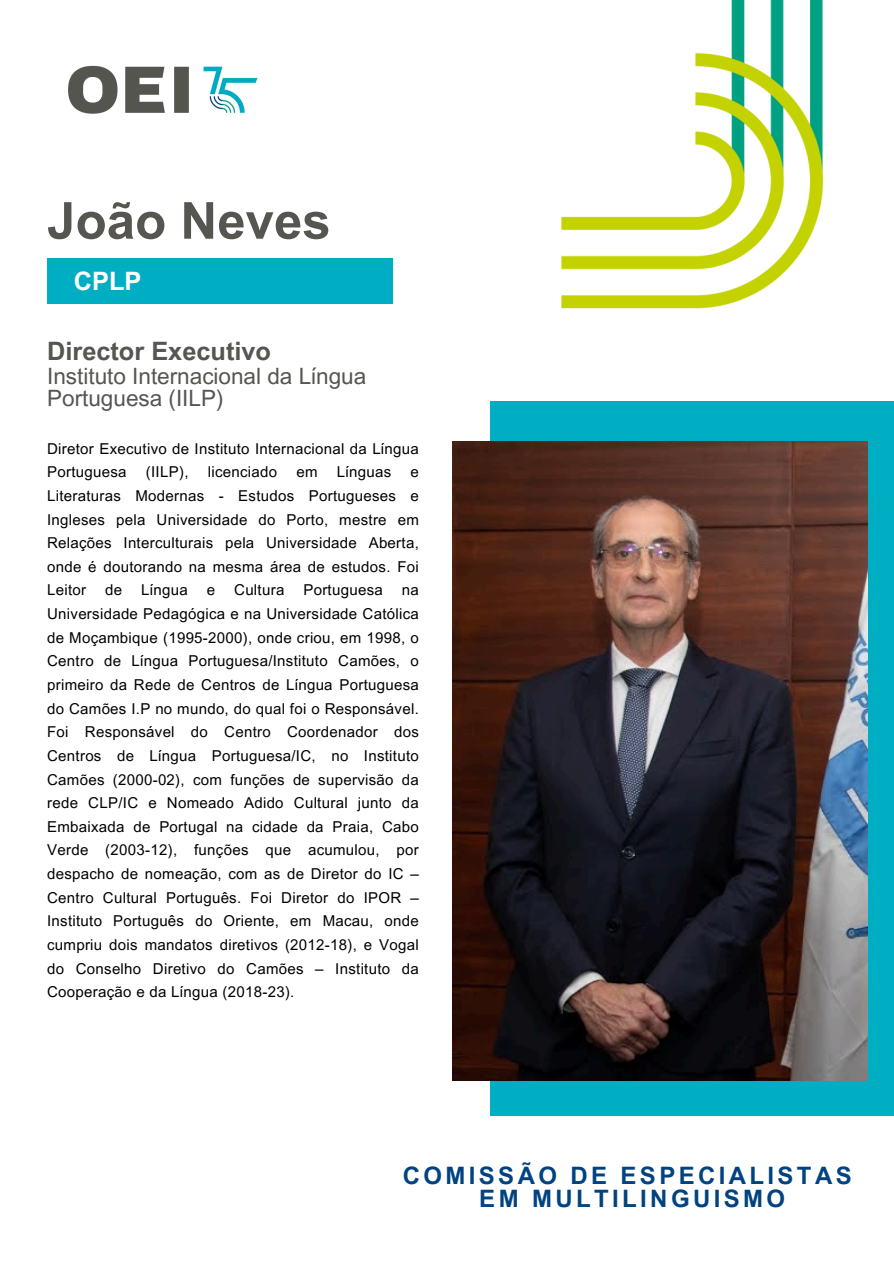
<style>
.page{position:relative;width:894px;height:1264px;background:#fff}
.page>*{position:absolute;margin:0;border:0;box-sizing:border-box;transform-origin:0 0}
.t1{font:700 51px "Arial MT Pro";color:#565550}
.t2{font:700 25.35px "Arial MT Pro";color:#565550}
.t3{font:700 25.35px "Arial MT Pro";color:#fff}
.t4{font:700 24px/22.5px "Arial MT Pro";letter-spacing:.14em;color:#014380;text-align:center}
.t5{font:22.5px/22.5px "Arial MT Pro";color:#565550}
.t6{font:15px/23.7px "Arial MT Pro";letter-spacing:.02em;color:#000;text-align:justify}
</style>
<div class="page">
<div style="left:490px;top:401px;width:403px;height:714px;background:#00aec3"></div>
<img style="left:452px;top:441px;width:415px;height:639px">
<div style="left:47px;top:258px;width:345px;height:45px;background:#00aec3"></div>
<img style="left:68px;top:65px;width:190px;height:49px">
<img style="left:561px;top:0;width:262px;height:309px">
<p class="t1" style="left:47px;top:202px;width:285px">João Neves</p>
<h2 class="t3" style="left:74px;top:271px;width:69px">CPLP</h2>
<h3 class="t2" style="left:47px;top:341px;width:225px">Director Executivo</h3>
<h4 class="t5" style="left:47px;top:367px;width:320px">Instituto Internacional da Língua<br>Portuguesa (IILP)</h4>
<h1 class="t6" style="left:47px;top:438px;width:373px">Diretor Executivo de Instituto Internacional da Língua<br>Portuguesa</h1>
<h1 class="t6" style="left:146px;top:462px;width:44px">(IILP),</h1>
<h1 class="t6" style="left:208px;top:462px;width:71px">licenciado</h1>
<h1 class="t6" style="left:296px;top:462px;width:23px">em</h1>
<h1 class="t6" style="left:337px;top:462px;width:56px">Línguas</h1>
<h1 class="t6" style="left:47px;top:462px;width:373px;text-indent:363px">e Literaturas Modernas - Estudos Portugueses e Ingleses pela Universidade do Porto, mestre em Relações Interculturais pela Universidade Aberta, onde é doutorando na mesma área de estudos. Foi Leitor</h1>
<h1 class="t6" style="left:105px;top:580px;width:18px">de</h1>
<h1 class="t6" style="left:141px;top:580px;width:48px">Língua</h1>
<h1 class="t6" style="left:207px;top:580px;width:10px">e</h1>
<h1 class="t6" style="left:234px;top:580px;width:52px">Cultura</h1>
<h1 class="t6" style="left:303px;top:580px;width:81px">Portuguesa</h1>
<h1 class="t6" style="left:47px;top:580px;width:373px;text-indent:354px">na Universidade Pedagógica e na Universidade Católica de Moçambique (1995-2000), onde criou, em 1998, o Centro de Língua Portuguesa/Instituto Camões, o primeiro da Rede de Centros de Língua Portuguesa do Camões I.P no mundo, do qual foi o Responsável.<br>Foi Responsável do Centro Coordenador dos Centros de Língua Portuguesa/IC, no Instituto Camões (2000-02), com funções de supervisão da rede CLP/IC e Nomeado Adido Cultural junto da Embaixada de Portugal na cidade da Praia, Cabo Verde (2003-12), funções que acumulou, por despacho de nomeação, com as de Diretor do IC – Centro Cultural Português. Foi Diretor do IPOR – Instituto Português do Oriente, em Macau, onde cumpriu dois mandatos diretivos (2012-18), e Vogal do Conselho Diretivo do Camões – Instituto da Cooperação e da Língua (2018-23).</h1>
<h2 class="t4" style="left:402px;top:1167px;width:450px">COMISSÃO DE ESPECIALISTAS<br>EM MULTILINGUISMO</h2>
</div>
